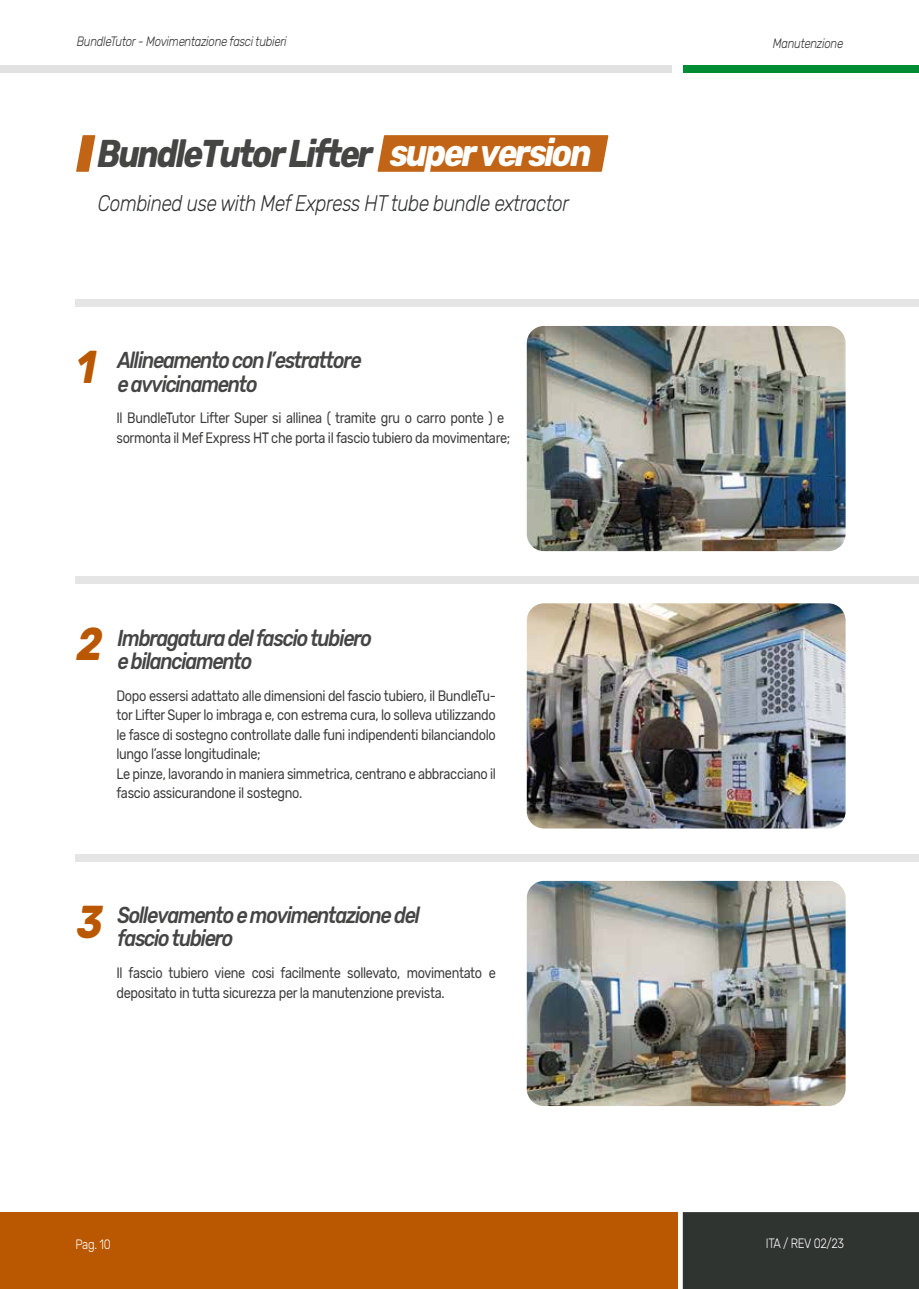
<style>
.page{position:relative;width:919px;height:1289px;background:#fff}
.page>*{position:absolute;margin:0;border:0;box-sizing:border-box;transform-origin:0 0}
.t1{font:italic 700 38.55px "Rubik";letter-spacing:-.06em;color:#454544;scale:.85 1}
.t2{font:italic 500 22.95px/23.4px "Rubik";letter-spacing:-.06em;color:#454544;scale:.85 1}
.t3{font:italic 300 22.5px "Rubik";letter-spacing:-.025em;color:#303431;scale:.85 1}
.t4{font:15px/19.5px "Rubik";letter-spacing:-.025em;color:#3c3c3b;scale:.85 1}
.t5{font:italic 300 13.5px "Rubik";letter-spacing:-.025em;color:#303431;scale:.85 1}
.t6{font:300 13.5px "Rubik";letter-spacing:-.025em;color:#fff;scale:.85 1}
.s1{color:#fff}
.s2{font-weight:700;font-size:45.9px;color:#ba5802}
</style>
<div class="page">
<div style="left:683px;top:65px;width:235px;height:8px;background:#008d36"></div>
<div style="left:0;top:65px;width:671px;height:8px;background:#e1e1e1"></div>
<div style="left:0;top:1211px;width:677px;height:77px;background:#ba5802"></div>
<div style="left:682px;top:1211px;width:236px;height:77px;background:#303431"></div>
<svg style="left:76px;top:135px;width:19px;height:37px"></svg>
<svg style="left:377px;top:135px;width:231px;height:37px;background:#c4691e"></svg>
<div style="left:76px;top:299px;width:842px;height:7px;background:#e5e5e5"></div>
<img style="left:526px;top:326px;width:319px;height:225px">
<div style="left:76px;top:576px;width:842px;height:8px;background:#e5e5e5"></div>
<img style="left:526px;top:603px;width:319px;height:225px">
<div style="left:76px;top:854px;width:842px;height:7px;background:#e5e5e5"></div>
<img style="left:526px;top:880px;width:319px;height:226px">
<p class="t5" style="left:77px;top:34px;width:248px">BundleTutor - Movimentazione fasci tubieri</p>
<p class="t5" style="left:772px;top:36px;width:84px">Manutenzione</p>
<h1 class="t1" style="left:98px;top:131px;width:582px">BundleTutor Lifter <span class="s1">super version</span></h1>
<h3 class="t3" style="left:98px;top:190px;width:556px">Combined use with Mef Express HT tube bundle extractor</h3>
<h2 class="t2" style="left:117px;top:349px;width:289px;text-indent:-41px"><span class="s2">1</span> Allineamento con l’estrattore e avvicinamento</h2>
<p class="t4" style="left:116px;top:409px;width:464px">Il BundleTutor Lifter Super si allinea ( tramite gru o carro ponte ) e sormonta il Mef Express HT che porta il fascio tubiero da movimentare;</p>
<h2 class="t2" style="left:117px;top:626px;width:301px;text-indent:-41px"><span class="s2">2</span> Imbragatura del fascio tubiero e bilanciamento</h2>
<p class="t4" style="left:116px;top:686px;width:448px">Dopo essersi adattato alle dimensioni del fascio tubiero, il BundleTu&shy;tor Lifter Super lo imbraga e, con estrema cura, lo solleva utilizzando le fasce di sostegno controllate dalle funi indipendenti bilanciandolo lungo l’asse longitudinale;<br>Le pinze, lavorando in maniera simmetrica, centrano e abbracciano il fascio assicurandone il sostegno.</p>
<h2 class="t2" style="left:117px;top:904px;width:357px;text-indent:-41px"><span class="s2">3</span> Sollevamento e movimentazione del fascio tubiero</h2>
<p class="t4" style="left:116px;top:963px;width:447px">Il fascio tubiero viene cosi facilmente sollevato, movimentato e depositato in tutta sicurezza per la manutenzione prevista.</p>
<p class="t6" style="left:75px;top:1236px;width:43px">Pag. 10</p>
<p class="t6" style="left:765px;top:1235px;width:94px">ITA / REV 02/23</p>
</div>
